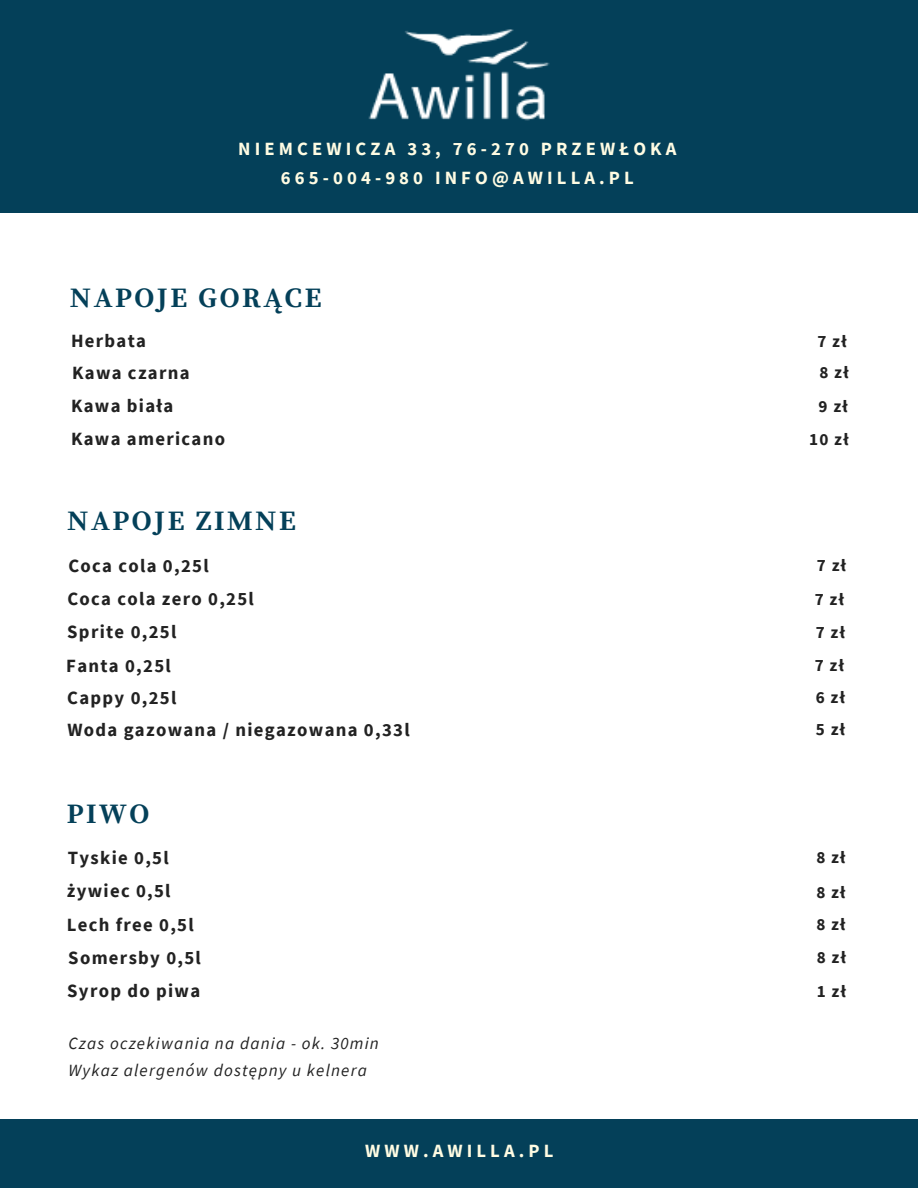
<style>
.page{position:relative;width:918px;height:1188px;background:#fff}
.page>*{position:absolute;margin:0;border:0;box-sizing:border-box;transform-origin:0 0}
.t1{font:700 28.05px "Source Serif Pro";letter-spacing:.09em;color:#044059}
.t2{font:700 18.75px "Source Sans Pro";letter-spacing:.07em;color:#222}
.t3{font:700 18.75px "Source Sans Pro";letter-spacing:.22em;color:#fffce3}
.t4{font:italic 17.1px "Source Sans Pro";letter-spacing:.07em;color:#222}
.t5{font:700 17.1px "Source Sans Pro";letter-spacing:.07em;color:#222}
</style>
<div class="page">
<div style="left:0;top:0;width:918px;height:212px;background:#044059"></div>
<div style="left:0;top:1119px;width:918px;height:69px;background:#044059"></div>
<img style="left:368px;top:29px;width:182px;height:92px">
<p class="t3" style="left:238px;top:137px;width:440px">NIEMCEWICZA 33, 76-270 PRZEWŁOKA</p>
<p class="t3" style="left:281px;top:166px;width:354px">665-004-980 INFO@AWILLA.PL</p>
<p class="t1" style="left:70px;top:282px;width:253px">NAPOJE GORĄCE</p>
<p class="t2" style="left:71px;top:328px;width:77px">Herbata</p>
<p class="t5" style="left:817px;top:330px;width:31px">7 zł</p>
<p class="t2" style="left:72px;top:360px;width:119px">Kawa czarna</p>
<p class="t5" style="left:819px;top:361px;width:31px">8 zł</p>
<p class="t2" style="left:71px;top:393px;width:104px">Kawa biała</p>
<p class="t5" style="left:819px;top:395px;width:31px">9 zł</p>
<p class="t2" style="left:71px;top:427px;width:156px">Kawa americano</p>
<p class="t5" style="left:809px;top:428px;width:41px">10 zł</p>
<p class="t1" style="left:67px;top:504px;width:230px">NAPOJE ZIMNE</p>
<p class="t2" style="left:68px;top:553px;width:142px">Coca cola 0,25l</p>
<p class="t5" style="left:817px;top:554px;width:31px">7 zł</p>
<p class="t2" style="left:67px;top:586px;width:188px">Coca cola zero 0,25l</p>
<p class="t5" style="left:815px;top:588px;width:31px">7 zł</p>
<p class="t2" style="left:67px;top:620px;width:111px">Sprite 0,25l</p>
<p class="t5" style="left:816px;top:621px;width:31px">7 zł</p>
<p class="t2" style="left:66px;top:653px;width:106px">Fanta 0,25l</p>
<p class="t5" style="left:815px;top:654px;width:31px">7 zł</p>
<p class="t2" style="left:67px;top:685px;width:111px">Cappy 0,25l</p>
<p class="t5" style="left:816px;top:686px;width:31px">6 zł</p>
<p class="t2" style="left:67px;top:717px;width:344px">Woda gazowana / niegazowana 0,33l</p>
<p class="t5" style="left:816px;top:718px;width:31px">5 zł</p>
<p class="t1" style="left:67px;top:797px;width:84px">PIWO</p>
<p class="t2" style="left:68px;top:845px;width:102px">Tyskie 0,5l</p>
<p class="t5" style="left:816px;top:846px;width:31px">8 zł</p>
<p class="t2" style="left:67px;top:879px;width:105px">żywiec 0,5l</p>
<p class="t5" style="left:816px;top:881px;width:31px">8 zł</p>
<p class="t2" style="left:67px;top:912px;width:128px">Lech free 0,5l</p>
<p class="t5" style="left:816px;top:913px;width:31px">8 zł</p>
<p class="t2" style="left:68px;top:945px;width:134px">Somersby 0,5l</p>
<p class="t5" style="left:817px;top:946px;width:31px">8 zł</p>
<p class="t2" style="left:67px;top:978px;width:134px">Syrop do piwa</p>
<p class="t5" style="left:817px;top:981px;width:31px">1 zł</p>
<p class="t4" style="left:68px;top:1032px;width:312px">Czas oczekiwania na dania - ok. 30min</p>
<p class="t4" style="left:68px;top:1059px;width:300px">Wykaz alergenów dostępny u kelnera</p>
<p class="t3" style="left:365px;top:1139px;width:190px">WWW.AWILLA.PL</p>
</div>
